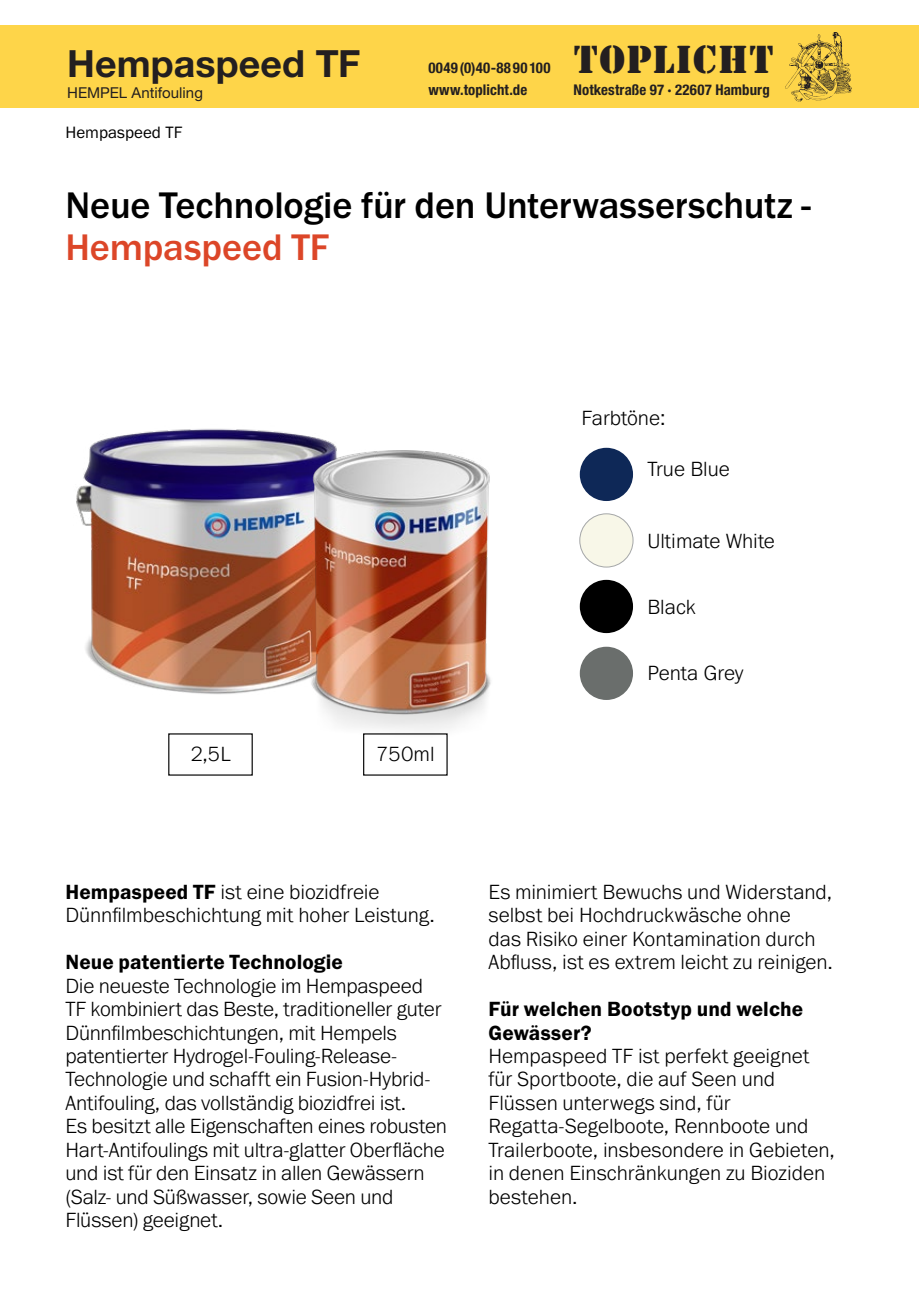
<style>
.page{position:relative;width:919px;height:1289px;background:#fff}
.page>*{position:absolute;margin:0;border:0;box-sizing:border-box;transform-origin:0 0}
.t1{font:40.5px "Stencil";letter-spacing:.03em;color:#231f20}
.t2{font:500 38.25px "Franklin Gothic URW";letter-spacing:-.005em;color:#000}
.t3{font:500 38.25px "Franklin Gothic URW";color:#dc4628}
.t4{font:700 37.5px "Helvetica Neue LTW1 G";letter-spacing:.005em;color:#231f20}
.t5{font:300 21.3px/23.4px "Franklin Gothic URW";letter-spacing:-.005em;color:#000}
.t6{font:21.3px/23.4px "Franklin Gothic URW Dem";letter-spacing:.005em;color:#000}
.t7{font:17.1px "Franklin Gothic URW Boo";color:#000}
.t8{font:15px "Helvetica Neue LTW1 G";color:#231f20}
.t9{font:700 condensed 14.85px "Helvetica Neue LTW1 G";letter-spacing:.01em;color:#231f20}
.s1{font-family:"Franklin Gothic URW Dem";font-weight:400}
</style>
<div class="page">
<hr style="left:0;top:699px;width:1px;height:39px;background:#231f20">
<img style="left:76px;top:429px;width:314px;height:347px">
<div style="left:579px;top:448px;width:54px;height:53px;background:#0e2857;border-radius:50%"></div>
<div style="left:579px;top:514px;width:54px;height:53px;background:#f8f7e8;border-radius:50%"></div>
<div style="left:579px;top:513px;width:54px;height:54px;border:1px solid #a5a7a8;border-radius:50%"></div>
<div style="left:579px;top:580px;width:54px;height:53px;background:#000;border-radius:50%"></div>
<div style="left:579px;top:646px;width:54px;height:54px;background:#6a6e6c;border-radius:50%"></div>
<div style="left:168px;top:733px;width:85px;height:42px;border:1px solid #000"></div>
<img style="left:295px;top:731px;width:153px;height:10px">
<img style="left:252px;top:432px;width:239px;height:299px">
<div style="left:0;top:26px;width:918px;height:82px;background:#fed549"></div>
<svg style="left:785px;top:32px;width:66px;height:70px"></svg>
<h3 class="t4" style="left:67px;top:40px;width:295px">Hempaspeed TF</h3>
<p class="t8" style="left:67px;top:84px;width:137px">HEMPEL Antifouling</p>
<p class="t7" style="left:65px;top:122px;width:118px">Hempaspeed TF</p>
<p class="t9" style="left:428px;top:59px;width:124px">0049(0)40-8890100</p>
<h1 class="t1" style="left:573px;top:36px;width:201px">toplicht</h1>
<p class="t9" style="left:428px;top:80px;width:100px">www.toplicht.de</p>
<p class="t9" style="left:573px;top:80px;width:198px">Notkestraße 97 · 22607 Hamburg</p>
<h2 class="t2" style="left:65px;top:181px;width:746px">Neue Technologie für den Unterwasserschutz -</h2>
<h2 class="t3" style="left:65px;top:223px;width:265px">Hempaspeed TF</h2>
<p class="t5" style="left:581px;top:405px;width:86px">Farbtöne:</p>
<p class="t5" style="left:647px;top:457px;width:84px">True Blue</p>
<p class="t5" style="left:647px;top:528px;width:129px">Ultimate White</p>
<p class="t5" style="left:647px;top:594px;width:50px">Black</p>
<p class="t5" style="left:190px;top:741px;width:42px">2,5L</p>
<p class="t5" style="left:376px;top:741px;width:60px">750ml</p>
<p class="t5" style="left:647px;top:661px;width:97px">Penta Grey</p>
<p class="t5" style="left:65px;top:879px;width:371px"><span class="s1">Hempaspeed TF</span> ist eine biozidfreie<br>Dünnfilmbeschichtung mit hoher Leistung.</p>
<p class="t6" style="left:65px;top:950px;width:279px">Neue patentierte Technologie</p>
<p class="t5" style="left:65px;top:973px;width:383px">Die neueste Technologie im Hempaspeed TF kombiniert das Beste, traditioneller guter Dünnfilmbeschichtungen, mit Hempels patentierter Hydrogel-Fouling-Release-Technologie und schafft ein Fusion-Hybrid-Antifouling, das vollständig biozidfrei ist.<br>Es besitzt alle Eigenschaften eines robusten Hart-Antifoulings mit ultra-glatter Oberfläche und ist für den Einsatz in allen Gewässern (Salz- und Süßwasser, sowie Seen und Flüssen) geeignet.</p>
<p class="t5" style="left:488px;top:879px;width:346px">Es minimiert Bewuchs und Widerstand, selbst bei Hochdruckwäsche ohne<br>das Risiko einer Kontamination durch Abfluss, ist es extrem leicht zu reinigen.</p>
<p class="t6" style="left:488px;top:996px;width:316px">Für welchen Bootstyp und welche<br>Gewässer?</p>
<p class="t5" style="left:488px;top:1043px;width:348px">Hempaspeed TF ist perfekt geeignet für Sportboote, die auf Seen und<br>Flüssen unterwegs sind, für<br>Regatta-Segelboote, Rennboote und<br>Trailerboote, insbesondere in Gebieten, in denen Einschränkungen zu Bioziden bestehen.</p>
</div>
